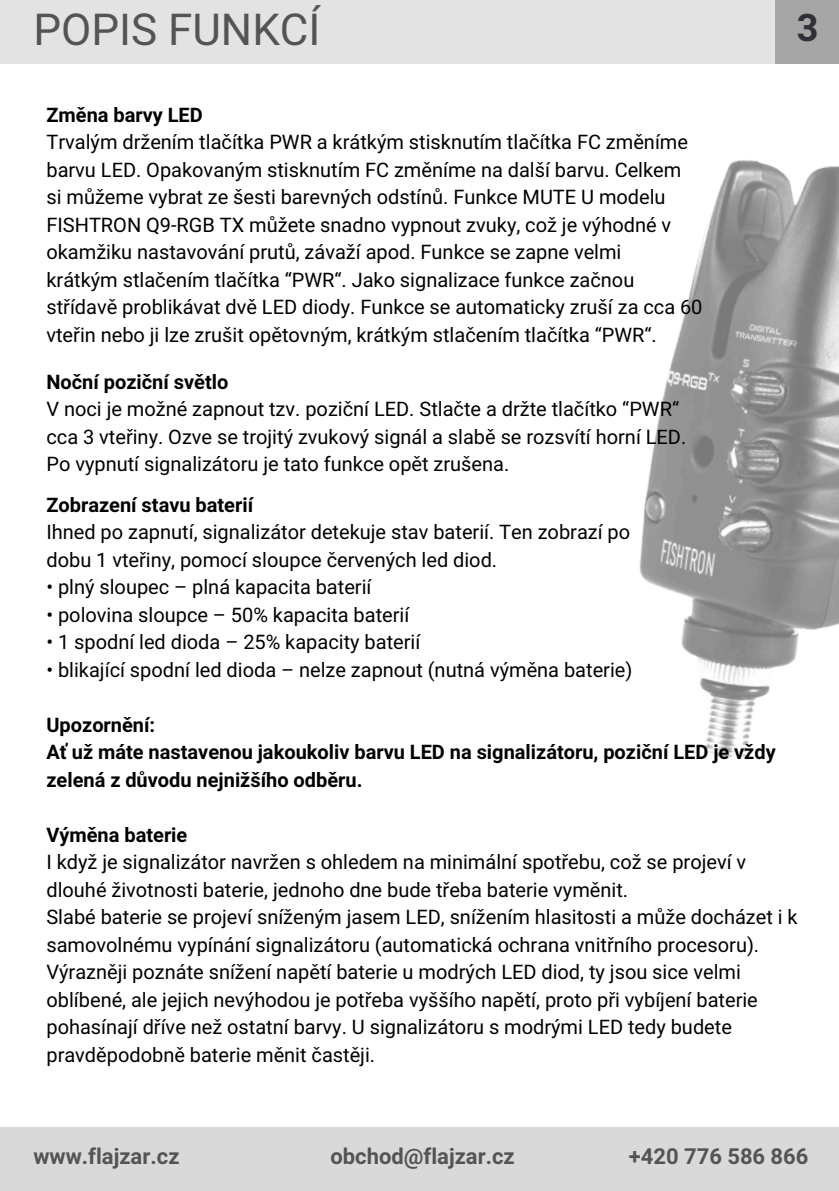
<style>
.page{position:relative;width:839px;height:1191px;background:#fff}
.page>*{position:absolute;margin:0;border:0;box-sizing:border-box;transform-origin:0 0}
.t1{font:44px "Araboto";color:#545454}
.t2{font:700 38px "Araboto";color:#303138}
.t3{font:700 22px "Araboto";color:#545454}
.t4{font:20px/27.4px "Araboto";color:#000}
.t5{font:700 20px/27.4px "Araboto";color:#000}
</style>
<div class="page">
<img style="left:639px;top:160px;width:199px;height:598px">
<div style="left:0;top:0;width:838px;height:64px;background:#e4e3e3"></div>
<div style="left:775px;top:0;width:63px;height:64px;background:#a6a6a6"></div>
<div style="left:0;top:1127px;width:838px;height:64px;background:#d9d9d9"></div>
<p class="t1" style="left:33px;top:4px;width:288px">POPIS FUNKCÍ</p>
<p class="t2" style="left:796px;top:5px;width:23px">3</p>
<h1 class="t5" style="left:46px;top:102px;width:158px">Změna barvy LED</h1>
<p class="t4" style="left:46px;top:129px;width:643px">Trvalým držením tlačítka PWR a krátkým stisknutím tlačítka FC změníme</p>
<p class="t4" style="left:46px;top:157px;width:636px">barvu LED. Opakovaným stisknutím FC změníme na další barvu. Celkem</p>
<p class="t4" style="left:46px;top:184px;width:620px">si můžeme vybrat ze šesti barevných odstínů. Funkce MUTE U modelu</p>
<p class="t4" style="left:46px;top:212px;width:626px">FISHTRON Q9-RGB TX můžete snadno vypnout zvuky, což je výhodné v</p>
<p class="t4" style="left:46px;top:239px;width:576px">okamžiku nastavování prutů, závaží apod. Funkce se zapne velmi</p>
<p class="t4" style="left:46px;top:267px;width:589px">krátkým stlačením tlačítka “PWR“. Jako signalizace funkce začnou</p>
<p class="t4" style="left:46px;top:294px;width:657px">střídavě problikávat dvě LED diody. Funkce se automaticky zruší za cca 60</p>
<p class="t4" style="left:46px;top:322px;width:612px">vteřin nebo ji lze zrušit opětovným, krátkým stlačením tlačítka “PWR“.</p>
<p class="t5" style="left:46px;top:369px;width:183px">Noční poziční světlo</p>
<p class="t4" style="left:46px;top:396px;width:634px">V noci je možné zapnout tzv. poziční LED. Stlačte a držte tlačítko “PWR“</p>
<p class="t4" style="left:46px;top:424px;width:641px">cca 3 vteřiny. Ozve se trojitý zvukový signál a slabě se rozsvítí horní LED.</p>
<p class="t4" style="left:46px;top:451px;width:464px">Po vypnutí signalizátoru je tato funkce opět zrušena.</p>
<p class="t5" style="left:46px;top:492px;width:208px">Zobrazení stavu baterií</p>
<p class="t4" style="left:46px;top:519px;width:585px">Ihned po zapnutí, signalizátor detekuje stav baterií. Ten zobrazí po</p>
<p class="t4" style="left:46px;top:547px;width:452px">dobu 1 vteřiny, pomocí sloupce červených led diod.</p>
<p class="t4" style="left:46px;top:574px;width:326px">• plný sloupec – plná kapacita baterií</p>
<p class="t4" style="left:46px;top:602px;width:364px">• polovina sloupce – 50% kapacita baterií</p>
<p class="t4" style="left:46px;top:629px;width:375px">• 1 spodní led dioda – 25% kapacity baterií</p>
<p class="t4" style="left:46px;top:657px;width:587px">• blikající spodní led dioda – nelze zapnout (nutná výměna baterie)</p>
<p class="t5" style="left:46px;top:712px;width:730px">Upozornění:<br>Ať už máte nastavenou jakoukoliv barvu LED na signalizátoru, poziční LED je vždy zelená z důvodu nejnižšího odběru.</p>
<p class="t5" style="left:46px;top:822px;width:142px">Výměna baterie</p>
<h2 class="t4" style="left:46px;top:849px;width:701px">I když je signalizátor navržen s ohledem na minimální spotřebu, což se projeví v dlouhé životnosti baterie, jednoho dne bude třeba baterie vyměnit.</h2>
<p class="t4" style="left:46px;top:904px;width:752px">Slabé baterie se projeví sníženým jasem LED, snížením hlasitosti a může docházet i k samovolnému vypínání signalizátoru (automatická ochrana vnitřního procesoru).<br>Výrazněji poznáte snížení napětí baterie u modrých LED diod, ty jsou sice velmi oblíbené, ale jejich nevýhodou je potřeba vyššího napětí, proto při vybíjení baterie pohasínají dříve než ostatní barvy. U signalizátoru s modrými LED tedy budete pravděpodobně baterie měnit častěji.</p>
<p class="t3" style="left:33px;top:1143px;width:148px">www.flajzar.cz</p>
<h2 class="t3" style="left:330px;top:1143px;width:186px">obchod@flajzar.cz</h2>
<h2 class="t3" style="left:629px;top:1143px;width:181px">+420 776 586 866</h2>
</div>
